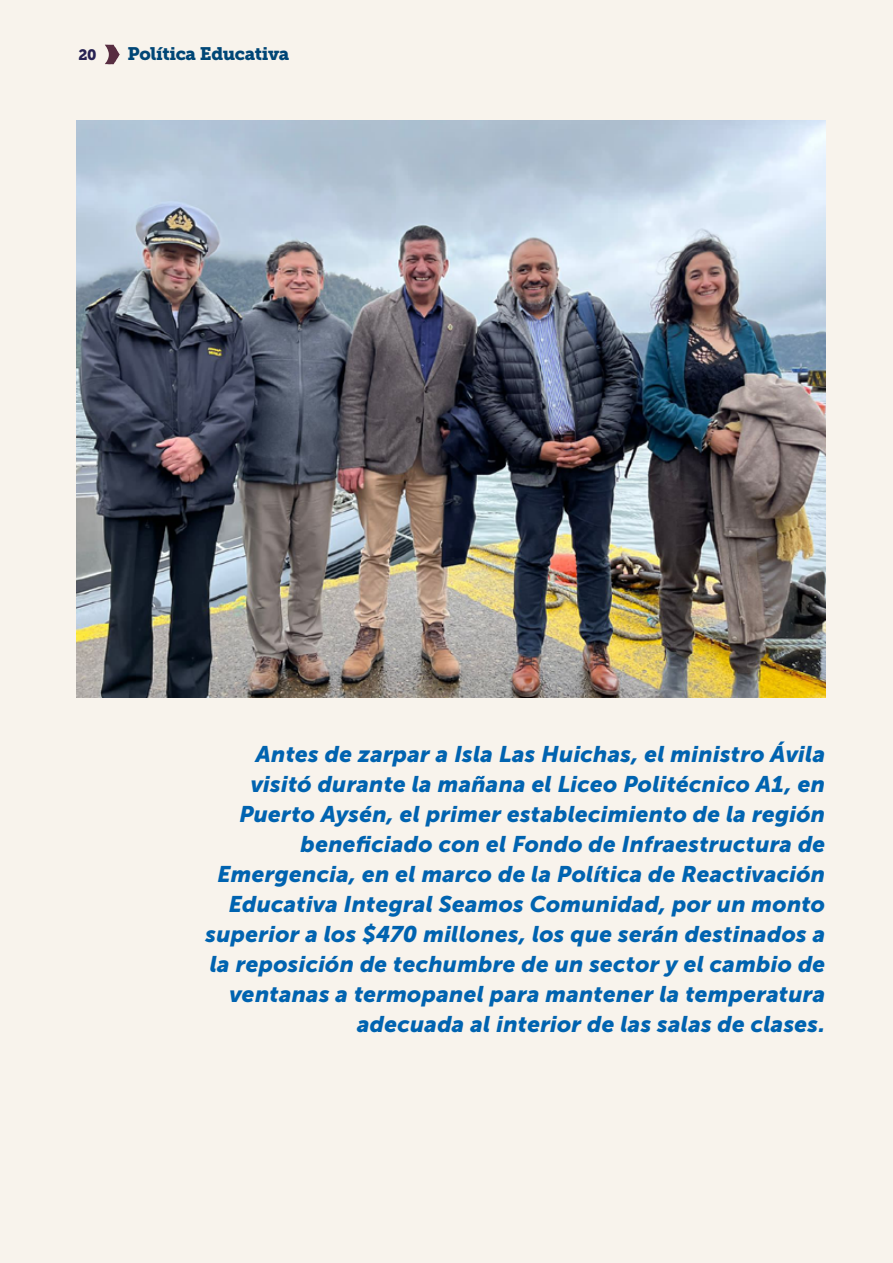
<style>
.page{position:relative;width:893px;height:1263px;background:#f8f3ec}
.page>*{position:absolute;margin:0;border:0;box-sizing:border-box;transform-origin:0 0}
.t1{font:italic 22.5px/30px "Museo Sans 900";letter-spacing:.01em;color:#0063b0;text-align:right}
.t2{font:18px "Museo Slab 900";letter-spacing:-.02em;color:#004676}
.t3{font:15px "Museo Slab 900";color:#272252}
</style>
<div class="page">
<img style="left:76px;top:120px;width:749px;height:577px">
<svg style="left:105px;top:45px;width:15px;height:19px"></svg>
<p class="t3" style="left:78px;top:46px;width:20px">20</p>
<p class="t2" style="left:128px;top:43px;width:163px">Política Educativa</p>
<p class="t1" style="left:206px;top:739px;width:621px">Antes de zarpar a Isla Las Huichas, el ministro Ávila visitó durante la mañana el Liceo Politécnico A1, en Puerto Aysén, el primer establecimiento de la región beneficiado con el Fondo de Infraestructura de Emergencia, en el marco de la Política de Reactivación Educativa Integral Seamos Comunidad, por un monto superior a los $470 millones, los que serán destinados a la reposición de techumbre de un sector y el cambio de ventanas a termopanel para mantener la temperatura adecuada al interior de las salas de clases.</p>
</div>
